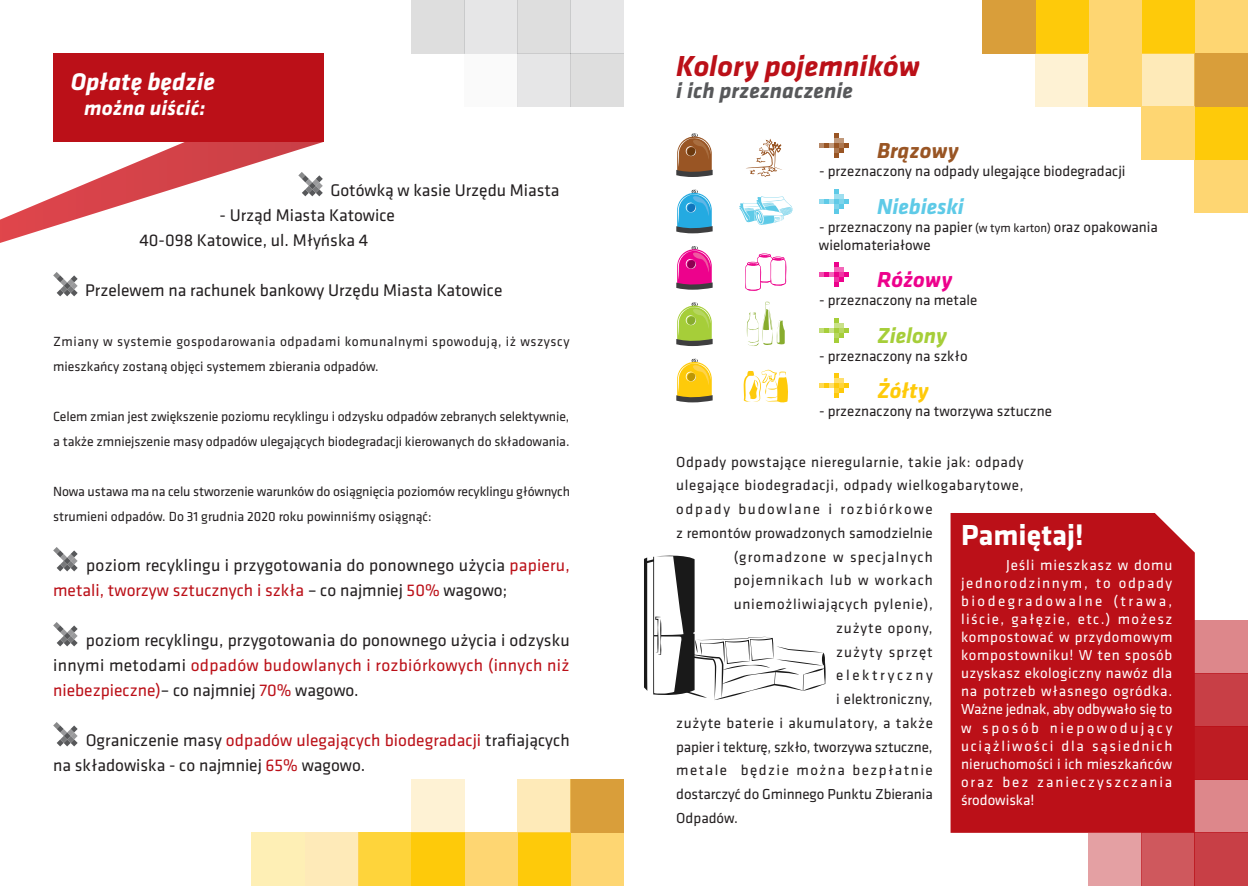
<style>
.page{position:relative;width:1248px;height:886px;background:#fff}
.page>*{position:absolute;margin:0;border:0;box-sizing:border-box;transform-origin:0 0}
.t1{font:italic 700 30px "Klavika";color:#bb1018}
.t2{font:700 30px "Klavika";color:#fff}
.t3{font:italic 700 25px "Klavika";color:#fff}
.t4{font:italic 700 22.5px "Klavika";color:#57585a}
.t5{font:italic 700 22.5px "Klavika";color:#5ecae7}
.t6{font:italic 700 22.5px "Klavika";color:#995524}
.t7{font:italic 700 22.5px "Klavika";color:#a6ce39}
.t8{font:italic 700 22.5px "Klavika";color:#ed028c}
.t9{font:italic 700 22.5px "Klavika";color:#feca0a}
.t10{font:italic 700 21.25px "Klavika";color:#fff}
.t11{font:17.5px/25px "Klavika";color:#231f20}
.t12{font:15px/18px "Klavika";letter-spacing:.07em;color:#fff;text-align:justify}
.t13{font:15px/18px "Klavika";letter-spacing:.015em;color:#231f20}
.t14{font:15px "Klavika";letter-spacing:.04em;color:#231f20}
.t15{font:15px "Klavika";letter-spacing:.055em;color:#231f20}
.t16{font:15px "Klavika";letter-spacing:-.01em;color:#231f20}
.t17{font:15px "Klavika";letter-spacing:-.005em;color:#231f20}
.t18{font:15px "Klavika";letter-spacing:.07em;color:#231f20}
.t19{font:15px "Klavika";letter-spacing:.045em;color:#231f20}
.t20{font:15px "Klavika";letter-spacing:.115em;color:#231f20}
.t21{font:15px "Klavika";letter-spacing:.1em;color:#231f20}
.t22{font:15px "Klavika";letter-spacing:.075em;color:#231f20}
.t23{font:15px "Klavika";letter-spacing:.175em;color:#231f20}
.t24{font:13.75px/25px "Klavika";letter-spacing:-.005em;color:#231f20}
.t25{font:13.75px/25px "Klavika";letter-spacing:.035em;color:#231f20}
.s1{color:#bb1018}
.s2{font-size:12.5px}
</style>
<div class="page">
<div style="left:950px;top:513px;width:244px;height:320px;background:#bb1018"></div>
<svg style="left:53px;top:547px;width:25px;height:24px"></svg>
<svg style="left:53px;top:622px;width:25px;height:24px"></svg>
<svg style="left:53px;top:722px;width:25px;height:24px"></svg>
<svg style="left:0;top:142px;width:323px;height:155px"></svg>
<div style="left:53px;top:53px;width:271px;height:89px;background:#bb1018"></div>
<div style="left:570px;top:0;width:54px;height:53px;background:#e6e6e7"></div>
<div style="left:517px;top:0;width:53px;height:53px;background:#dedede"></div>
<div style="left:464px;top:0;width:53px;height:53px;background:#e6e6e7"></div>
<div style="left:411px;top:0;width:53px;height:53px;background:#dedede"></div>
<div style="left:570px;top:53px;width:54px;height:53px;background:#dedede"></div>
<div style="left:464px;top:53px;width:53px;height:53px;background:#fafafa"></div>
<div style="left:517px;top:53px;width:53px;height:53px;background:#e6e6e7"></div>
<div style="left:570px;top:833px;width:54px;height:53px;background:#fed672"></div>
<div style="left:517px;top:833px;width:53px;height:53px;background:#feca0a"></div>
<div style="left:358px;top:833px;width:53px;height:53px;background:#fed43b"></div>
<div style="left:464px;top:833px;width:53px;height:53px;background:#fed672"></div>
<div style="left:305px;top:833px;width:53px;height:53px;background:#feeab8"></div>
<div style="left:411px;top:833px;width:53px;height:53px;background:#feca0a"></div>
<div style="left:252px;top:833px;width:53px;height:53px;background:#feefb5"></div>
<div style="left:570px;top:780px;width:54px;height:53px;background:#d99e3a"></div>
<div style="left:517px;top:780px;width:53px;height:53px;background:#feeab8"></div>
<div style="left:411px;top:780px;width:53px;height:53px;background:#fef2d4"></div>
<svg style="left:819px;top:133px;width:29px;height:25px"></svg>
<svg style="left:819px;top:189px;width:29px;height:25px"></svg>
<svg style="left:819px;top:262px;width:29px;height:25px"></svg>
<svg style="left:819px;top:318px;width:29px;height:25px"></svg>
<svg style="left:819px;top:373px;width:29px;height:25px"></svg>
<div style="left:1194px;top:833px;width:53px;height:53px;background:#c83f46"></div>
<div style="left:1194px;top:780px;width:53px;height:53px;background:#dd878b"></div>
<div style="left:1194px;top:726px;width:53px;height:54px;background:#be1c23"></div>
<div style="left:1194px;top:673px;width:53px;height:53px;background:#c83f46"></div>
<div style="left:1194px;top:620px;width:53px;height:53px;background:#dd878b"></div>
<div style="left:1141px;top:833px;width:53px;height:53px;background:#cf585d"></div>
<div style="left:1088px;top:833px;width:53px;height:53px;background:#e4a0a3"></div>
<div style="left:1194px;top:0;width:53px;height:53px;background:#fed672"></div>
<div style="left:1141px;top:0;width:53px;height:53px;background:#feca0a"></div>
<div style="left:1088px;top:0;width:53px;height:53px;background:#fed672"></div>
<div style="left:1194px;top:159px;width:53px;height:54px;background:#fed672"></div>
<div style="left:1035px;top:0;width:53px;height:53px;background:#feca0a"></div>
<div style="left:1194px;top:106px;width:53px;height:53px;background:#feca0a"></div>
<div style="left:981px;top:0;width:54px;height:53px;background:#d99e3a"></div>
<div style="left:1194px;top:53px;width:53px;height:53px;background:#d99e3a"></div>
<div style="left:1141px;top:53px;width:53px;height:53px;background:#feeab8"></div>
<div style="left:1088px;top:53px;width:53px;height:53px;background:#fed672"></div>
<div style="left:1141px;top:106px;width:53px;height:53px;background:#fed672"></div>
<div style="left:1035px;top:53px;width:53px;height:53px;background:#fef2d4"></div>
<svg style="left:676px;top:190px;width:36px;height:43px"></svg>
<svg style="left:676px;top:133px;width:36px;height:44px"></svg>
<svg style="left:676px;top:302px;width:36px;height:44px"></svg>
<svg style="left:676px;top:359px;width:36px;height:43px"></svg>
<svg style="left:676px;top:246px;width:36px;height:44px"></svg>
<svg style="left:745px;top:253px;width:41px;height:38px"></svg>
<svg style="left:746px;top:302px;width:38px;height:44px"></svg>
<svg style="left:739px;top:196px;width:53px;height:29px"></svg>
<svg style="left:743px;top:370px;width:45px;height:33px"></svg>
<svg style="left:746px;top:139px;width:36px;height:38px"></svg>
<svg style="left:644px;top:555px;width:181px;height:145px"></svg>
<h2 class="t3" style="left:71px;top:68px;width:146px">Opłatę będzie</h2>
<p class="t10" style="left:84px;top:96px;width:123px">można uiścić:</p>
<p class="t11" style="left:330px;top:178px;width:231px">Gotówką w kasie Urzędu Miasta</p>
<p class="t11" style="left:139px;top:203px;width:257px;text-indent:80px">- Urząd Miasta Katowice<br>40-098 Katowice, ul. Młyńska 4</p>
<p class="t11" style="left:85px;top:278px;width:419px">Przelewem na rachunek bankowy Urzędu Miasta Katowice</p>
<p class="t25" style="left:53px;top:330px;width:518px">Zmiany w systemie gospodarowania odpadami komunalnymi spowodują, iż wszyscy mieszkańcy zostaną objęci systemem zbierania odpadów.</p>
<p class="t24" style="left:53px;top:405px;width:518px">Celem zmian jest zwiększenie poziomu recyklingu i odzysku odpadów zebranych selektywnie, a także zmniejszenie masy odpadów ulegających biodegradacji kierowanych do składowania.</p>
<p class="t24" style="left:53px;top:479px;width:518px">Nowa ustawa ma na celu stworzenie warunków do osiągnięcia poziomów recyklingu głównych strumieni odpadów. Do 31 grudnia 2020 roku powinniśmy osiągnąć:</p>
<p class="t11" style="left:53px;top:553px;width:518px;text-indent:33px">poziom recyklingu i przygotowania do ponownego użycia <span class="s1">papieru, metali, tworzyw sztucznych i szkła</span> – co najmniej <span class="s1">50%</span> wagowo;</p>
<p class="t11" style="left:53px;top:628px;width:518px;text-align:justify;text-indent:33px">poziom recyklingu, przygotowania do ponownego użycia i odzysku innymi metodami <span class="s1">odpadów budowlanych i rozbiórkowych (innych niż niebezpieczne)</span>– co najmniej <span class="s1">70%</span> wagowo.</p>
<p class="t11" style="left:53px;top:728px;width:518px;text-indent:32px">Ograniczenie masy <span class="s1">odpadów ulegających biodegradacji</span> trafiających na składowiska - co najmniej <span class="s1">65%</span> wagowo.</p>
<h1 class="t1" style="left:676px;top:49px;width:245px">Kolory pojemników</h1>
<p class="t4" style="left:676px;top:78px;width:178px">i ich przeznaczenie</p>
<p class="t6" style="left:877px;top:138px;width:83px">Brązowy</p>
<p class="t13" style="left:819px;top:162px;width:308px">- przeznaczony na odpady ulegające biodegradacji</p>
<p class="t5" style="left:877px;top:194px;width:89px">Niebieski</p>
<p class="t13" style="left:819px;top:218px;width:340px">- przeznaczony na papier <span class="s2">(w tym karton)</span> oraz opakowania wielomateriałowe</p>
<p class="t8" style="left:877px;top:267px;width:77px">Różowy</p>
<p class="t13" style="left:819px;top:291px;width:160px">- przeznaczony na metale</p>
<p class="t7" style="left:877px;top:323px;width:71px">Zielony</p>
<p class="t13" style="left:819px;top:347px;width:150px">- przeznaczony na szkło</p>
<p class="t9" style="left:877px;top:378px;width:53px">Żółty</p>
<p class="t13" style="left:819px;top:402px;width:234px">- przeznaczony na tworzywa sztuczne</p>
<p class="t14" style="left:676px;top:453px;width:349px">Odpady powstające nieregularnie, takie jak: odpady</p>
<p class="t14" style="left:676px;top:477px;width:349px">ulegające biodegradacji, odpady wielkogabarytowe,</p>
<p class="t20" style="left:676px;top:501px;width:258px">odpady budowlane i rozbiórkowe</p>
<p class="t13" style="left:676px;top:524px;width:258px">z remontów prowadzonych samodzielnie</p>
<p class="t22" style="left:733px;top:548px;width:201px">(gromadzone w specjalnych</p>
<p class="t18" style="left:733px;top:572px;width:201px">pojemnikach lub w workach</p>
<p class="t15" style="left:733px;top:596px;width:201px">uniemożliwiających pylenie),</p>
<p class="t15" style="left:836px;top:620px;width:98px">zużyte opony,</p>
<p class="t18" style="left:836px;top:643px;width:98px">zużyty sprzęt</p>
<p class="t23" style="left:836px;top:667px;width:98px">elektryczny</p>
<p class="t13" style="left:836px;top:690px;width:98px">i elektroniczny,</p>
<p class="t19" style="left:676px;top:715px;width:258px">zużyte baterie i akumulatory, a także</p>
<p class="t16" style="left:676px;top:738px;width:258px">papier i tekturę, szkło, tworzywa sztuczne,</p>
<p class="t21" style="left:676px;top:762px;width:258px">metale będzie można bezpłatnie</p>
<p class="t17" style="left:676px;top:786px;width:258px">dostarczyć do Gminnego Punktu Zbierania</p>
<p class="t13" style="left:676px;top:809px;width:63px">Odpadów.</p>
<h1 class="t2" style="left:960px;top:519px;width:124px">Pamiętaj!</h1>
<p class="t12" style="left:960px;top:557px;width:213px;text-indent:45px">Jeśli mieszkasz w domu jednorodzinnym, to odpady biodegradowalne (trawa, liście, gałęzie, etc.) możesz kompostować w przydomowym kompostowniku! W ten sposób uzyskasz ekologiczny nawóz dla na potrzeb własnego ogródka.<br>Ważne jednak, aby odbywało się to w sposób niepowodujący uciążliwości dla sąsiednich nieruchomości i ich mieszkańców oraz bez zanieczyszczania środowiska!</p>
</div>
